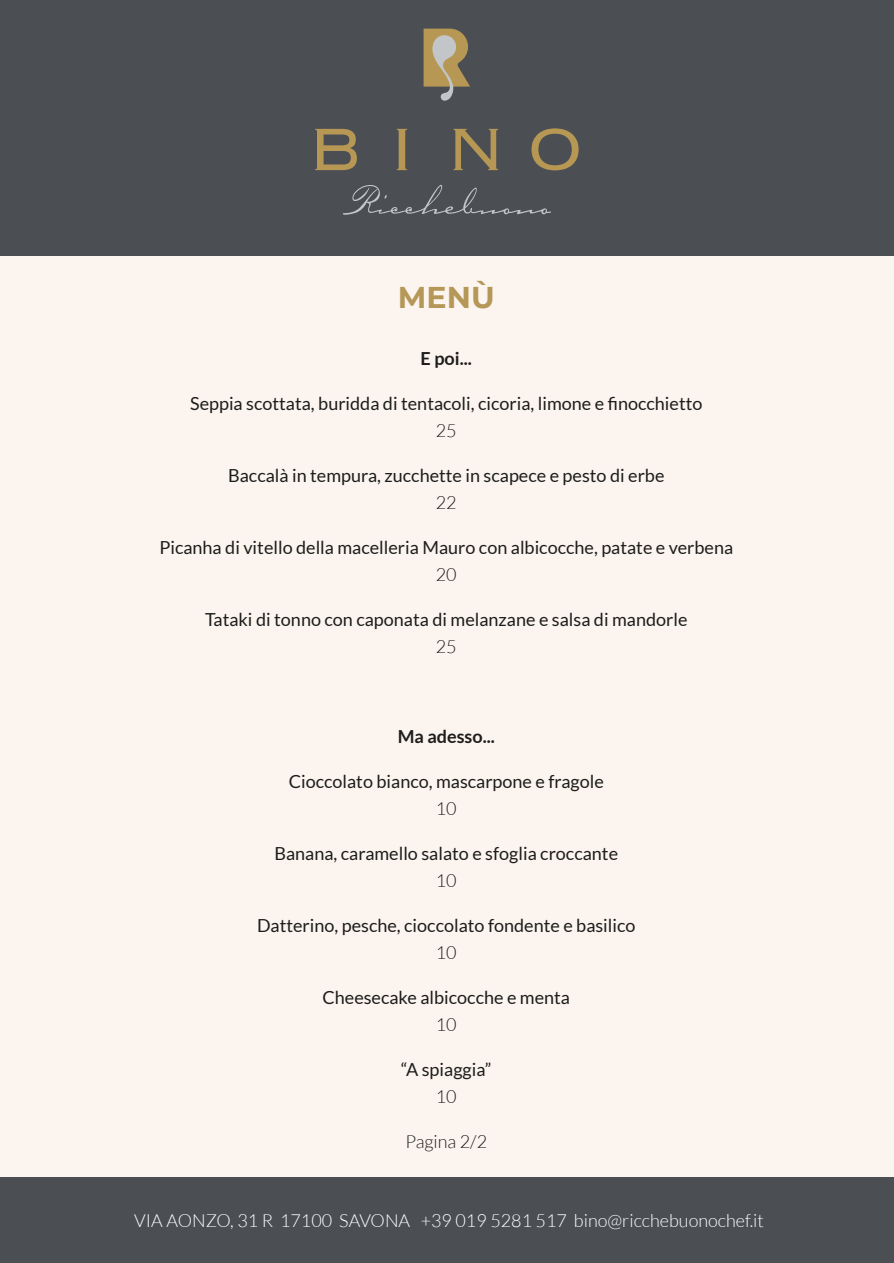
<style>
.page{position:relative;width:894px;height:1263px;background:#fff}
.page>*{position:absolute;margin:0;border:0;box-sizing:border-box;transform-origin:0 0}
.t1{font:700 30px "Montserrat";color:#b59758}
.t2{font:18px "Lato";color:#1d1d1b}
.t3{font:300 18px "Lato";color:#fff}
.t4{font:300 18px "Lato";color:#1d1d1b}
.t5{font:700 18px "Lato";color:#1d1d1b}
</style>
<div class="page">
<div style="left:0;top:213px;width:893px;height:965px;background:#fbf4ef"></div>
<div style="left:0;top:1178px;width:893px;height:85px;background:#4b4f54"></div>
<div style="left:0;top:0;width:893px;height:255px;background:#4b4f54"></div>
<svg style="left:343px;top:185px;width:207px;height:30px"></svg>
<svg style="left:315px;top:129px;width:42px;height:41px"></svg>
<svg style="left:396px;top:129px;width:11px;height:41px"></svg>
<svg style="left:453px;top:129px;width:45px;height:41px"></svg>
<svg style="left:531px;top:128px;width:47px;height:42px"></svg>
<svg style="left:423px;top:29px;width:47px;height:72px"></svg>
<h1 class="t1" style="left:398px;top:278px;width:98px">MENÙ</h1>
<p class="t5" style="left:420px;top:350px;width:53px">E poi...</p>
<p class="t2" style="left:190px;top:395px;width:513px">Seppia scottata, buridda di tentacoli, cicoria, limone e finocchietto</p>
<p class="t4" style="left:435px;top:422px;width:22px">25</p>
<p class="t2" style="left:228px;top:467px;width:437px">Baccalà in tempura, zucchette in scapece e pesto di erbe</p>
<p class="t4" style="left:435px;top:494px;width:22px">22</p>
<p class="t2" style="left:159px;top:539px;width:575px">Picanha di vitello della macelleria Mauro con albicocche, patate e verbena</p>
<p class="t4" style="left:435px;top:566px;width:22px">20</p>
<p class="t2" style="left:205px;top:611px;width:483px">Tataki di tonno con caponata di melanzane e salsa di mandorle</p>
<p class="t4" style="left:435px;top:638px;width:22px">25</p>
<p class="t5" style="left:397px;top:728px;width:99px">Ma adesso...</p>
<p class="t2" style="left:288px;top:773px;width:316px">Cioccolato bianco, mascarpone e fragole</p>
<p class="t4" style="left:435px;top:800px;width:22px">10</p>
<p class="t2" style="left:274px;top:845px;width:345px">Banana, caramello salato e sfoglia croccante</p>
<p class="t4" style="left:435px;top:872px;width:22px">10</p>
<p class="t2" style="left:257px;top:917px;width:380px">Datterino, pesche, cioccolato fondente e basilico</p>
<p class="t4" style="left:435px;top:944px;width:22px">10</p>
<p class="t2" style="left:322px;top:989px;width:249px">Cheesecake albicocche e menta</p>
<p class="t4" style="left:435px;top:1016px;width:22px">10</p>
<p class="t2" style="left:401px;top:1061px;width:92px">“A spiaggia”</p>
<p class="t4" style="left:435px;top:1088px;width:22px">10</p>
<p class="t4" style="left:405px;top:1133px;width:83px">Pagina 2/2</p>
<p class="t3" style="left:131px;top:1212px;width:631px">VIA AONZO, 31 R 17100 SAVONA +39 019 5281 517 bino@ricchebuonochef.it</p>
<p class="t3" style="left:134px;top:1212px;width:631px">VIA AONZO, 31 R 17100 SAVONA +39 019 5281 517 bino@ricchebuonochef.it</p>
</div>
